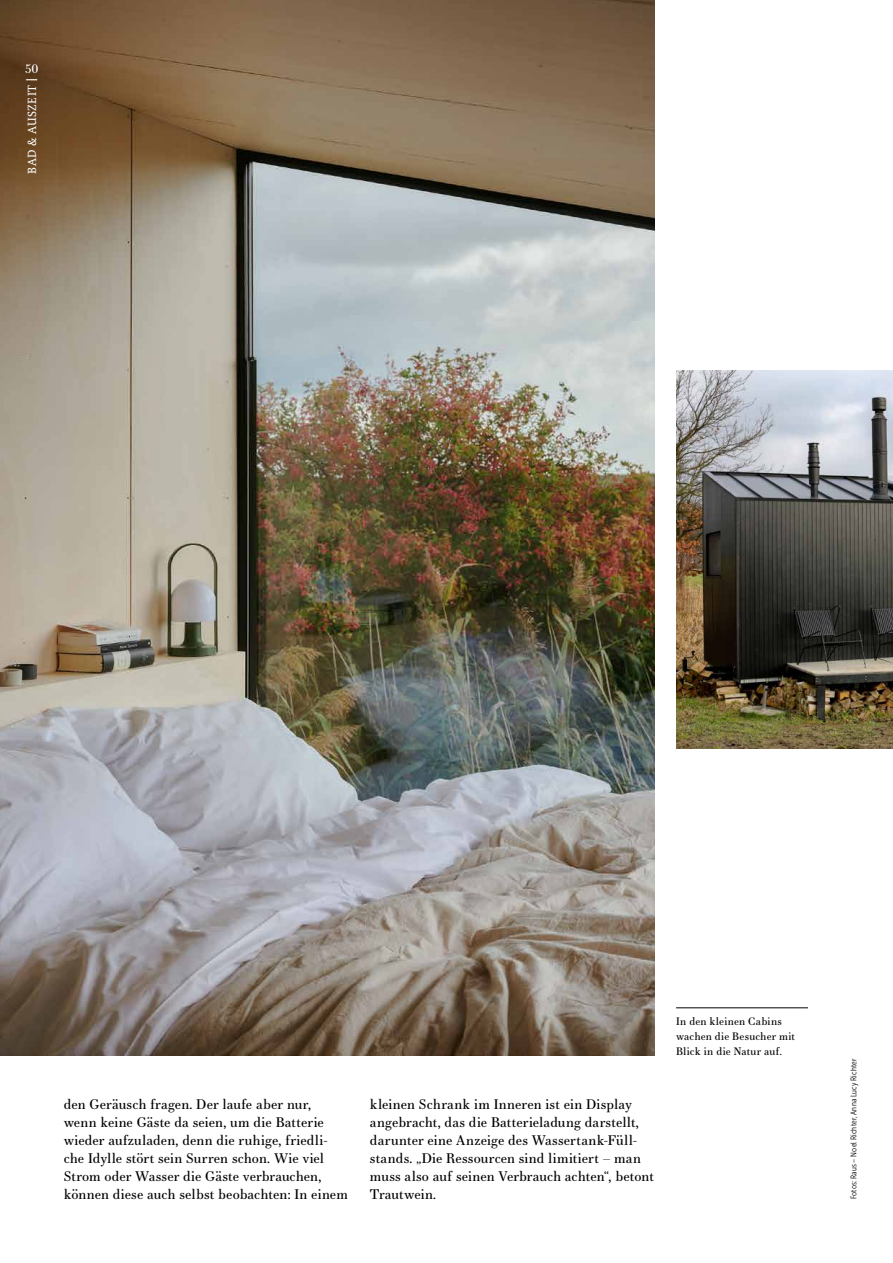
<style>
.page{position:relative;width:893px;height:1263px;background:#fff}
.page>*{position:absolute;margin:0;border:0;box-sizing:border-box;transform-origin:0 0}
.t1{font:13.5px/18px "Essonnes Text";letter-spacing:.01em;color:#000}
.t2{font:12px "Expo Serif Pro";letter-spacing:.045em;color:#fff}
.t3{font:12px "Essonnes Text";color:#fff}
.t4{font:10.5px/15px "Essonnes Text";letter-spacing:.015em;color:#000}
.t5{font:8.25px "Museo Sans Cond 300";letter-spacing:.025em;color:#000}
.s1{font-weight:700}
</style>
<div class="page">
<img style="left:0;top:0;width:655px;height:1055px">
<img style="left:676px;top:370px;width:217px;height:379px">
<hr style="left:676px;top:1007px;width:132px;height:1px;background:#000">
<p class="t3" style="left:25px;top:60px;width:15px">50</p>
<p class="t2" style="left:25px;top:174px;width:98px;rotate:-90deg">BAD &amp; AUSZEIT <span class="s1">|</span></p>
<p class="t1" style="left:64px;top:1095px;width:286px">den Geräusch fragen. Der laufe aber nur,<br>wenn keine Gäste da seien, um die Batterie wieder aufzuladen, denn die ruhige, friedli&shy;che Idylle stört sein Surren schon. Wie viel Strom oder Wasser die Gäste verbrauchen, können diese auch selbst beobachten: In einem</p>
<p class="t1" style="left:370px;top:1095px;width:286px">kleinen Schrank im Inneren ist ein Display angebracht, das die Batterieladung darstellt, darunter eine Anzeige des Wassertank-Füll&shy;stands. „Die Ressourcen sind limitiert – man muss also auf seinen Verbrauch achten“, betont Trautwein.</p>
<p class="t4" style="left:676px;top:1014px;width:120px">In den kleinen Cabins wachen die Besucher mit<br>Blick in die Natur auf.</p>
<p class="t5" style="left:849px;top:1199px;width:142px;rotate:-90deg">Fotos: Raus – Noel Richter, Anna Lucy Richter</p>
</div>
